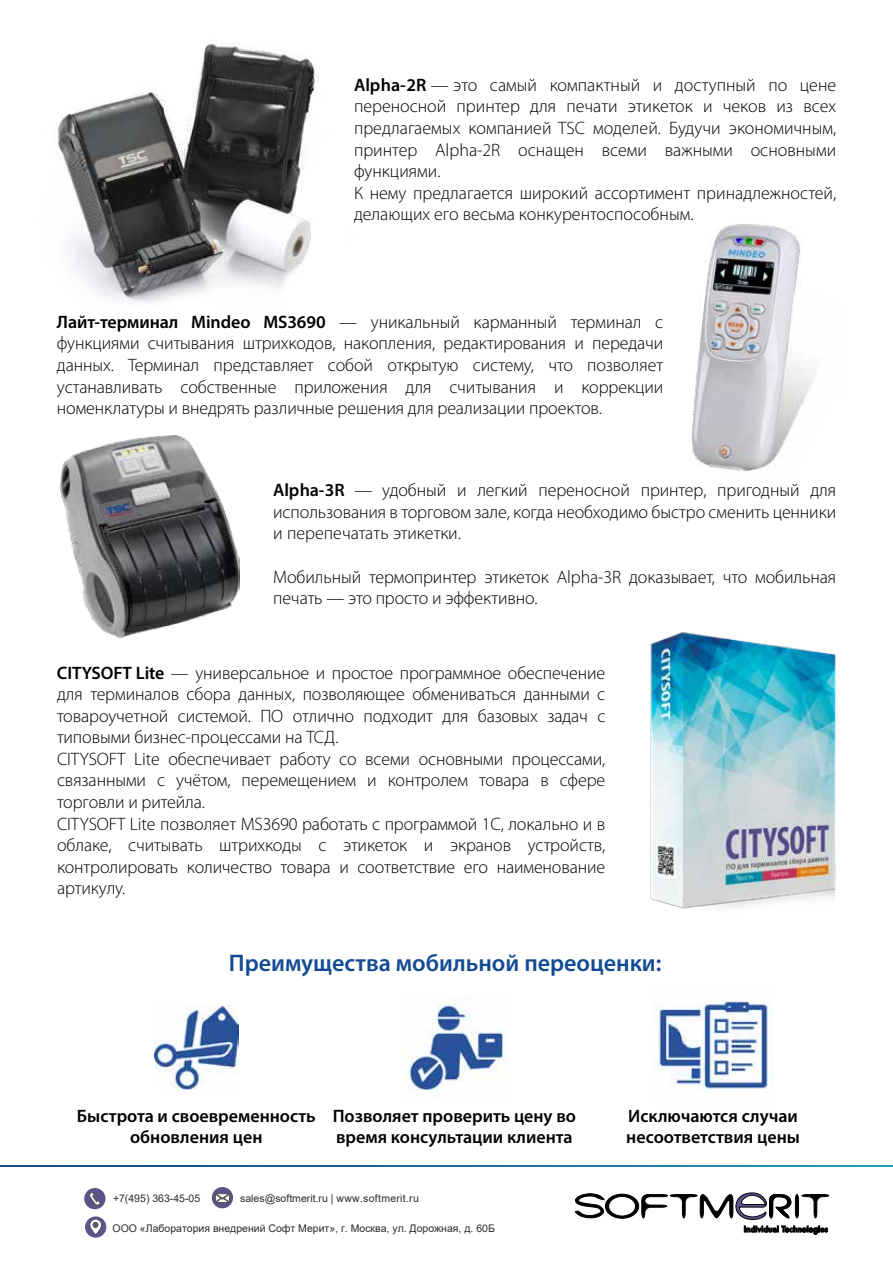
<style>
.page{position:relative;width:893px;height:1263px;background:#fff}
.page>*{position:absolute;margin:0;border:0;box-sizing:border-box;transform-origin:0 0}
.t1{font:600 24px "Myriad Pro";color:#124b93}
.t2{font:300 18px/21.6px "Myriad Pro";letter-spacing:-.005em;color:#000}
.t3{font:600 18px/21.6px "Myriad Pro";color:#000}
.t4{font:10.5px "Arial";color:#292d2d}
.s1{font-weight:600}
</style>
<div class="page">
<svg style="left:85px;top:1216px;width:21px;height:22px"></svg>
<svg style="left:89px;top:1218px;width:13px;height:18px"></svg>
<div style="left:212px;top:1187px;width:21px;height:21px;background:#5b5386;border-radius:50%"></div>
<svg style="left:215px;top:1193px;width:15px;height:10px"></svg>
<div style="left:84px;top:1188px;width:21px;height:21px;background:#5b5386;border-radius:50%"></div>
<svg style="left:89px;top:1191px;width:12px;height:15px"></svg>
<svg style="left:575px;top:1193px;width:254px;height:27px"></svg>
<svg style="left:744px;top:1226px;width:84px;height:8px"></svg>
<svg style="left:0;top:1165px;width:893px;height:2px;background:#1b6da1"></svg>
<img style="left:653px;top:1001px;width:120px;height:89px">
<img style="left:650px;top:632px;width:186px;height:277px">
<img style="left:60px;top:435px;width:180px;height:202px">
<img style="left:691px;top:224px;width:125px;height:247px">
<img style="left:57px;top:43px;width:262px;height:259px">
<img style="left:154px;top:1005px;width:84px;height:84px">
<img style="left:403px;top:995px;width:104px;height:104px">
<p class="t2" style="left:354px;top:74px;width:484px"><span class="s1">Alpha-2R</span> — это самый компактный и доступный по цене переносной принтер для печати этикеток и чеков из всех предлагаемых компанией TSC моделей. Будучи экономичным, принтер Alpha-2R оснащен всеми важными основными функциями.<br>К нему предлагается широкий ассортимент принадлежностей, делающих его весьма конкурентоспособным.</p>
<p class="t2" style="left:57px;top:311px;width:608px;text-align:justify"><span class="s1">Лайт-терминал Mindeo MS3690</span> — уникальный карманный терминал с функциями считывания штрихкодов, накопления, редактирования и передачи данных. Терминал представляет собой открытую систему, что позволяет устанавливать собственные приложения для считывания и коррекции номенклатуры и внедрять различные решения для реализации проектов.</p>
<p class="t2" style="left:273px;top:479px;width:565px;text-align:justify"><span class="s1">Alpha-3R</span> — удобный и легкий переносной принтер, пригодный для использования в торговом зале, когда необходимо быстро сменить ценники и перепечатать этикетки.</p>
<p class="t2" style="left:273px;top:565px;width:564px">Мобильный термопринтер этикеток Alpha-3R доказывает, что мобильная печать — это просто и эффективно.</p>
<p class="t2" style="left:57px;top:662px;width:550px"><span class="s1">CITYSOFT Lite</span> — универсальное и простое программное обеспечение для терминалов сбора данных, позволяющее обмениваться данными с товароучетной системой. ПО отлично подходит для базовых задач с типовыми бизнес-процессами на ТСД.<br>CITYSOFT Lite обеспечивает работу со всеми основными процессами, связанными с учётом, перемещением и контролем товара в сфере торговли и ритейла.<br>CITYSOFT Lite позволяет MS3690 работать с программой 1С, локально и в облаке, считывать штрихкоды с этикеток и экранов устройств, контролировать количество товара и соответствие его наименование артикулу.</p>
<h1 class="t1" style="left:229px;top:948px;width:434px">Преимущества мобильной переоценки:</h1>
<p class="t3" style="left:77px;top:1104px;width:240px;text-align:center">Быстрота и своевременность обновления цен</p>
<p class="t3" style="left:333px;top:1104px;width:245px">Позволяет проверить цену во время консультации клиента</p>
<p class="t3" style="left:626px;top:1104px;width:175px">Исключаются случаи несоответствия цены</p>
<p class="t4" style="left:113px;top:1191px;width:89px">+7(495) 363-45-05</p>
<p class="t4" style="left:240px;top:1191px;width:180px">sales@softmerit.ru | www.softmerit.ru</p>
<p class="t4" style="left:113px;top:1221px;width:384px">ООО «Лаборатория внедрений Софт Мерит», г. Москва, ул. Дорожная, д. 60Б</p>
</div>
